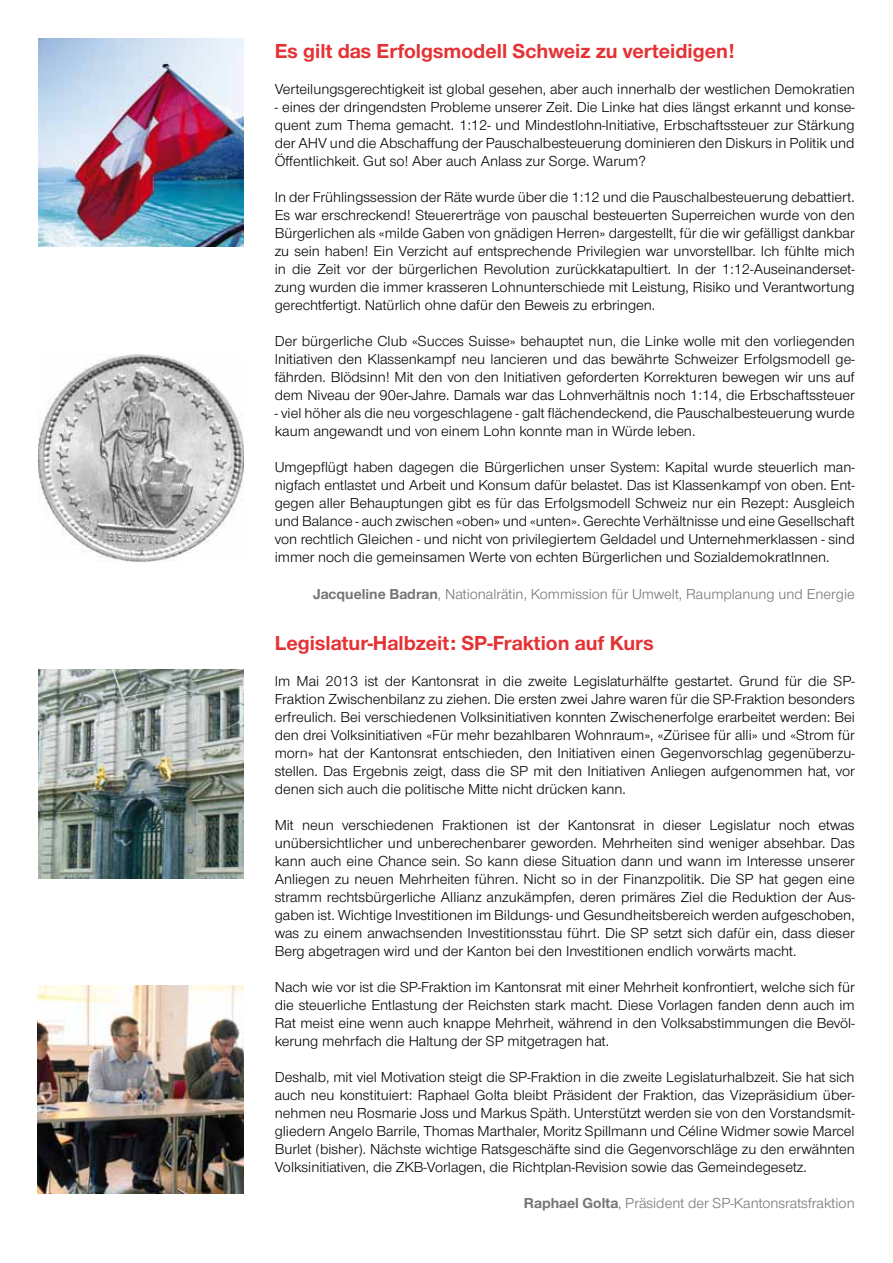
<style>
.page{position:relative;width:893px;height:1263px;background:#fff}
.page>*{position:absolute;margin:0;border:0;box-sizing:border-box;transform-origin:0 0}
.t1{font:700 21px "Nimbus San Nov";color:#e43235}
.t2{font:15px/18px "Nimbus San Nov";color:#000;text-align:justify}
.t3{font:15px "Nimbus San Nov";color:#757577}
.s1{font-weight:700}
</style>
<div class="page">
<img style="left:38px;top:354px;width:205px;height:208px">
<img style="left:38px;top:670px;width:205px;height:208px">
<img style="left:38px;top:38px;width:205px;height:209px">
<img style="left:38px;top:985px;width:205px;height:209px">
<h1 class="t1" style="left:275px;top:38px;width:461px">Es gilt das Erfolgsmodell Schweiz zu verteidigen!</h1>
<p class="t2" style="left:275px;top:80px;width:581px">Verteilungsgerechtigkeit ist global gesehen, aber auch innerhalb der westlichen Demokratien</p>
<p class="t2" style="left:275px;top:98px;width:581px">- eines der dringendsten Probleme unserer Zeit. Die Linke hat dies längst erkannt und konse&shy;quent zum Thema gemacht. 1:12- und Mindestlohn-Initiative, Erbschaftssteuer zur Stärkung der AHV und die Abschaffung der Pauschalbesteuerung dominieren den Diskurs in Politik und Öffentlichkeit. Gut so! Aber auch Anlass zur Sorge. Warum?</p>
<p class="t2" style="left:275px;top:188px;width:581px">In der Frühlingssession der Räte wurde über die 1:12 und die Pauschalbesteuerung debattiert.<br>Es war erschreckend! Steuererträge von pauschal besteuerten Superreichen wurde von den Bürgerlichen als «milde Gaben von gnädigen Herren» dargestellt, für die wir gefälligst dankbar zu sein haben! Ein Verzicht auf entsprechende Privilegien war unvorstellbar. Ich fühlte mich in die Zeit vor der bürgerlichen Revolution zurückkatapultiert. In der 1:12-Auseinanderset&shy;zung wurden die immer krasseren Lohnunterschiede mit Leistung, Risiko und Verantwortung gerechtfertigt. Natürlich ohne dafür den Beweis zu erbringen.</p>
<p class="t2" style="left:275px;top:332px;width:581px">Der bürgerliche Club «Succes Suisse» behauptet nun, die Linke wolle mit den vorliegenden Initiativen den Klassenkampf neu lancieren und das bewährte Schweizer Erfolgsmodell ge&shy;fährden. Blödsinn! Mit den von den Initiativen geforderten Korrekturen bewegen wir uns auf dem Niveau der 90er-Jahre. Damals war das Lohnverhältnis noch 1:14, die Erbschaftssteuer</p>
<p class="t2" style="left:275px;top:404px;width:581px">- viel höher als die neu vorgeschlagene - galt flächendeckend, die Pauschalbesteuerung wurde kaum angewandt und von einem Lohn konnte man in Würde leben.</p>
<p class="t2" style="left:275px;top:458px;width:581px">Umgepflügt haben dagegen die Bürgerlichen unser System: Kapital wurde steuerlich man&shy;nigfach entlastet und Arbeit und Konsum dafür belastet. Das ist Klassenkampf von oben. Ent&shy;gegen aller Behauptungen gibt es für das Erfolgsmodell Schweiz nur ein Rezept: Ausgleich und Balance - auch zwischen «oben» und «unten». Gerechte Verhältnisse und eine Gesellschaft von rechtlich Gleichen - und nicht von privilegiertem Geldadel und Unternehmerklassen - sind immer noch die gemeinsamen Werte von echten Bürgerlichen und SozialdemokratInnen.</p>
<p class="t3" style="left:313px;top:586px;width:543px"><span class="s1">Jacqueline Badran</span>, Nationalrätin, Kommission für Umwelt, Raumplanung und Energie</p>
<h1 class="t1" style="left:275px;top:630px;width:380px">Legislatur-Halbzeit: SP-Fraktion auf Kurs</h1>
<p class="t2" style="left:275px;top:672px;width:581px">Im Mai 2013 ist der Kantonsrat in die zweite Legislaturhälfte gestartet. Grund für die SP-Fraktion Zwischenbilanz zu ziehen. Die ersten zwei Jahre waren für die SP-Fraktion besonders erfreulich. Bei verschiedenen Volksinitiativen konnten Zwischenerfolge erarbeitet werden: Bei den drei Volksinitiativen «Für mehr bezahlbaren Wohnraum», «Zürisee für alli» und «Strom für morn» hat der Kantonsrat entschieden, den Initiativen einen Gegenvorschlag gegenüberzu&shy;stellen. Das Ergebnis zeigt, dass die SP mit den Initiativen Anliegen aufgenommen hat, vor denen sich auch die politische Mitte nicht drücken kann.</p>
<p class="t2" style="left:275px;top:816px;width:581px">Mit neun verschiedenen Fraktionen ist der Kantonsrat in dieser Legislatur noch etwas unübersichtlicher und unberechenbarer geworden. Mehrheiten sind weniger absehbar. Das kann auch eine Chance sein. So kann diese Situation dann und wann im Interesse unserer Anliegen zu neuen Mehrheiten führen. Nicht so in der Finanzpolitik. Die SP hat gegen eine stramm rechtsbürgerliche Allianz anzukämpfen, deren primäres Ziel die Reduktion der Aus&shy;gaben ist. Wichtige Investitionen im Bildungs- und Gesundheitsbereich werden aufgeschoben, was zu einem anwachsenden Investitionsstau führt. Die SP setzt sich dafür ein, dass dieser Berg abgetragen wird und der Kanton bei den Investitionen endlich vorwärts macht.</p>
<p class="t2" style="left:275px;top:978px;width:582px">Nach wie vor ist die SP-Fraktion im Kantonsrat mit einer Mehrheit konfrontiert, welche sich für die steuerliche Entlastung der Reichsten stark macht. Diese Vorlagen fanden denn auch im Rat meist eine wenn auch knappe Mehrheit, während in den Volksabstimmungen die Bevöl&shy;kerung mehrfach die Haltung der SP mitgetragen hat.</p>
<p class="t2" style="left:275px;top:1068px;width:581px">Deshalb, mit viel Motivation steigt die SP-Fraktion in die zweite Legislaturhalbzeit. Sie hat sich auch neu konstituiert: Raphael Golta bleibt Präsident der Fraktion, das Vizepräsidium über&shy;nehmen neu Rosmarie Joss und Markus Späth. Unterstützt werden sie von den Vorstandsmit&shy;gliedern Angelo Barrile, Thomas Marthaler, Moritz Spillmann und Céline Widmer sowie Marcel Burlet (bisher). Nächste wichtige Ratsgeschäfte sind die Gegenvorschläge zu den erwähnten Volksinitiativen, die ZKB-Vorlagen, die Richtplan-Revision sowie das Gemeindegesetz.</p>
<p class="t3" style="left:524px;top:1194px;width:332px"><span class="s1">Raphael Golta</span>, Präsident der SP-Kantonsratsfraktion</p>
</div>
